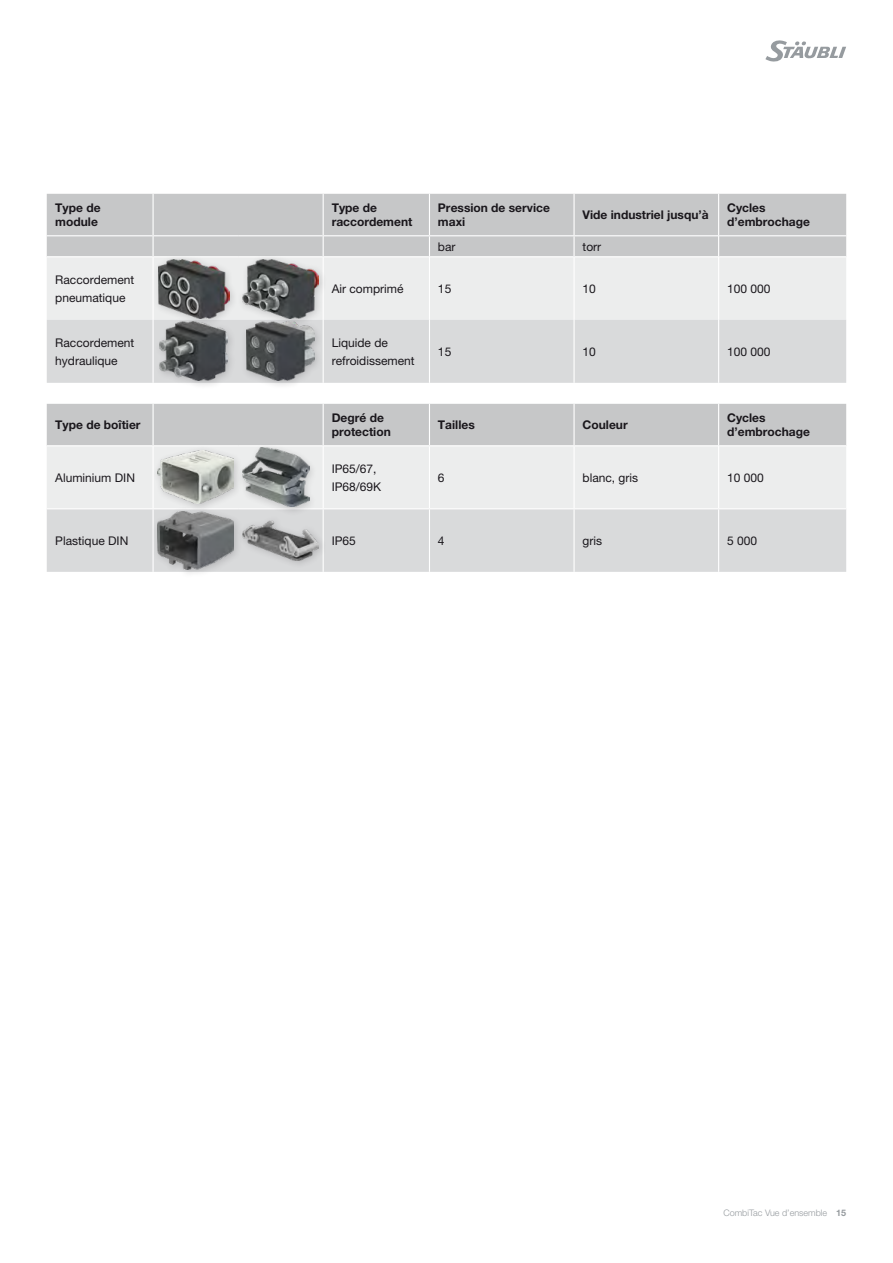
<style>
.page{position:relative;width:893px;height:1263px;background:#fff}
.page>*{position:absolute;margin:0;border:0;box-sizing:border-box;transform-origin:0 0}
.Table_Body_neutral{font:12px/18px "Helvetica Neue LTW1 G";color:#1a171c}
.Table_Header_neutral{font:700 12px/13.5px "Helvetica Neue LTW1 G";color:#1a171c}
.t1{font:300 9px "Helvetica Neue LTW1 G";color:#969b9f}
.s1{font-weight:700}
</style>
<div class="page">
<svg style="left:765px;top:40px;width:81px;height:22px"></svg>
<div style="left:47px;top:194px;width:799px;height:62px;background:#c6c7c8"></div>
<div style="left:47px;top:257px;width:799px;height:63px;background:#eceded"></div>
<div style="left:47px;top:320px;width:799px;height:63px;background:#d9dadb"></div>
<hr style="left:47px;top:235px;width:106px;height:1px;background:#fff">
<hr style="left:154px;top:235px;width:84px;height:1px;background:#fff">
<hr style="left:238px;top:235px;width:85px;height:1px;background:#fff">
<hr style="left:324px;top:235px;width:105px;height:1px;background:#fff">
<hr style="left:574px;top:235px;width:144px;height:1px;background:#fff">
<hr style="left:719px;top:235px;width:127px;height:1px;background:#fff">
<hr style="left:429px;top:194px;width:1px;height:41px;background:#fff">
<hr style="left:573px;top:194px;width:2px;height:41px;background:#fff">
<hr style="left:429px;top:235px;width:145px;height:1px;background:#fff">
<hr style="left:429px;top:257px;width:1px;height:63px;background:#fff">
<hr style="left:573px;top:257px;width:2px;height:63px;background:#fff">
<hr style="left:718px;top:257px;width:1px;height:63px;background:#fff">
<hr style="left:153px;top:320px;width:1px;height:63px;background:#fff">
<hr style="left:429px;top:320px;width:1px;height:63px;background:#fff">
<hr style="left:573px;top:320px;width:2px;height:63px;background:#fff">
<hr style="left:718px;top:320px;width:1px;height:63px;background:#fff">
<hr style="left:153px;top:194px;width:1px;height:42px;background:#fff">
<hr style="left:323px;top:194px;width:1px;height:42px;background:#fff">
<hr style="left:718px;top:194px;width:1px;height:42px;background:#fff">
<svg style="left:153px;top:236px;width:1px;height:18px"></svg>
<svg style="left:323px;top:236px;width:1px;height:18px"></svg>
<svg style="left:429px;top:236px;width:1px;height:20px"></svg>
<hr style="left:573px;top:236px;width:2px;height:21px;background:#fff">
<svg style="left:718px;top:236px;width:1px;height:20px"></svg>
<div style="left:153px;top:254px;width:86px;height:73px;background:#1a171c;opacity:.2"></div>
<img style="left:158px;top:259px;width:71px;height:57px">
<div style="left:237px;top:254px;width:91px;height:74px;background:#1a171c;opacity:.2"></div>
<img style="left:242px;top:259px;width:76px;height:57px">
<div style="left:155px;top:316px;width:82px;height:74px;background:#1a171c;opacity:.2"></div>
<img style="left:160px;top:322px;width:67px;height:58px">
<div style="left:241px;top:316px;width:83px;height:74px;background:#1a171c;opacity:.2"></div>
<img style="left:246px;top:322px;width:68px;height:59px">
<div style="left:47px;top:404px;width:799px;height:41px;background:#c6c7c8"></div>
<div style="left:47px;top:446px;width:799px;height:62px;background:#eceded"></div>
<div style="left:47px;top:509px;width:799px;height:63px;background:#d9dadb"></div>
<hr style="left:429px;top:404px;width:1px;height:41px;background:#fff">
<hr style="left:573px;top:404px;width:2px;height:41px;background:#fff">
<hr style="left:323px;top:446px;width:1px;height:62px;background:#fff">
<hr style="left:429px;top:446px;width:1px;height:62px;background:#fff">
<hr style="left:573px;top:446px;width:2px;height:62px;background:#fff">
<hr style="left:718px;top:446px;width:1px;height:62px;background:#fff">
<hr style="left:323px;top:509px;width:1px;height:63px;background:#fff">
<hr style="left:429px;top:509px;width:1px;height:63px;background:#fff">
<hr style="left:573px;top:509px;width:2px;height:63px;background:#fff">
<hr style="left:718px;top:509px;width:1px;height:63px;background:#fff">
<hr style="left:153px;top:404px;width:1px;height:42px;background:#fff">
<hr style="left:323px;top:404px;width:1px;height:42px;background:#fff">
<hr style="left:718px;top:404px;width:1px;height:42px;background:#fff">
<div style="left:152px;top:445px;width:91px;height:69px;background:#1a171c;opacity:.2"></div>
<img style="left:157px;top:450px;width:76px;height:54px">
<div style="left:237px;top:442px;width:82px;height:75px;background:#1a171c;opacity:.2"></div>
<img style="left:242px;top:448px;width:67px;height:59px">
<div style="left:152px;top:506px;width:91px;height:72px;background:#1a171c;opacity:.2"></div>
<img style="left:157px;top:511px;width:76px;height:59px">
<div style="left:237px;top:515px;width:91px;height:54px;background:#1a171c;opacity:.2"></div>
<img style="left:242px;top:520px;width:76px;height:40px">
<p class="Table_Header_neutral" style="left:55px;top:201px;width:47px">Type de module</p>
<p class="Table_Header_neutral" style="left:332px;top:201px;width:82px">Type de raccordement</p>
<p class="Table_Header_neutral" style="left:438px;top:201px;width:113px">Pression de service maxi</p>
<p class="Table_Header_neutral" style="left:583px;top:208px;width:128px">Vide industriel jusqu’à</p>
<p class="Table_Header_neutral" style="left:727px;top:201px;width:84px">Cycles d’embrochage</p>
<p class="Table_Body_neutral" style="left:438px;top:237px;width:19px">bar</p>
<p class="Table_Body_neutral" style="left:583px;top:237px;width:20px">torr</p>
<p class="Table_Body_neutral" style="left:55px;top:270px;width:81px">Raccordement pneumatique</p>
<p class="Table_Body_neutral" style="left:332px;top:279px;width:73px">Air comprimé</p>
<p class="Table_Body_neutral" style="left:438px;top:279px;width:15px">15</p>
<p class="Table_Body_neutral" style="left:583px;top:279px;width:15px">10</p>
<p class="Table_Body_neutral" style="left:727px;top:279px;width:45px">100 000</p>
<p class="Table_Body_neutral" style="left:55px;top:333px;width:81px">Raccordement hydraulique</p>
<p class="Table_Body_neutral" style="left:332px;top:333px;width:84px">Liquide de refroidissement</p>
<p class="Table_Body_neutral" style="left:438px;top:342px;width:15px">15</p>
<p class="Table_Body_neutral" style="left:583px;top:342px;width:15px">10</p>
<p class="Table_Body_neutral" style="left:727px;top:342px;width:45px">100 000</p>
<p class="Table_Header_neutral" style="left:55px;top:418px;width:87px">Type de boîtier</p>
<p class="Table_Header_neutral" style="left:332px;top:411px;width:61px">Degré de protection</p>
<p class="Table_Header_neutral" style="left:438px;top:418px;width:38px">Tailles</p>
<p class="Table_Header_neutral" style="left:583px;top:418px;width:47px">Couleur</p>
<p class="Table_Header_neutral" style="left:727px;top:411px;width:84px">Cycles d’embrochage</p>
<p class="Table_Body_neutral" style="left:55px;top:468px;width:81px">Aluminium DIN</p>
<p class="Table_Body_neutral" style="left:332px;top:459px;width:51px">IP65/67,<br>IP68/69K</p>
<p class="Table_Body_neutral" style="left:438px;top:468px;width:8px">6</p>
<p class="Table_Body_neutral" style="left:583px;top:468px;width:57px">blanc, gris</p>
<p class="Table_Body_neutral" style="left:727px;top:468px;width:38px">10 000</p>
<p class="Table_Body_neutral" style="left:55px;top:531px;width:75px">Plastique DIN</p>
<p class="Table_Body_neutral" style="left:332px;top:531px;width:26px">IP65</p>
<p class="Table_Body_neutral" style="left:438px;top:531px;width:8px">4</p>
<p class="Table_Body_neutral" style="left:583px;top:531px;width:21px">gris</p>
<p class="Table_Body_neutral" style="left:727px;top:531px;width:32px">5 000</p>
<p class="t1" style="left:723px;top:1207px;width:124px">CombiTac Vue d’ensemble <span class="s1">15</span></p>
</div>
